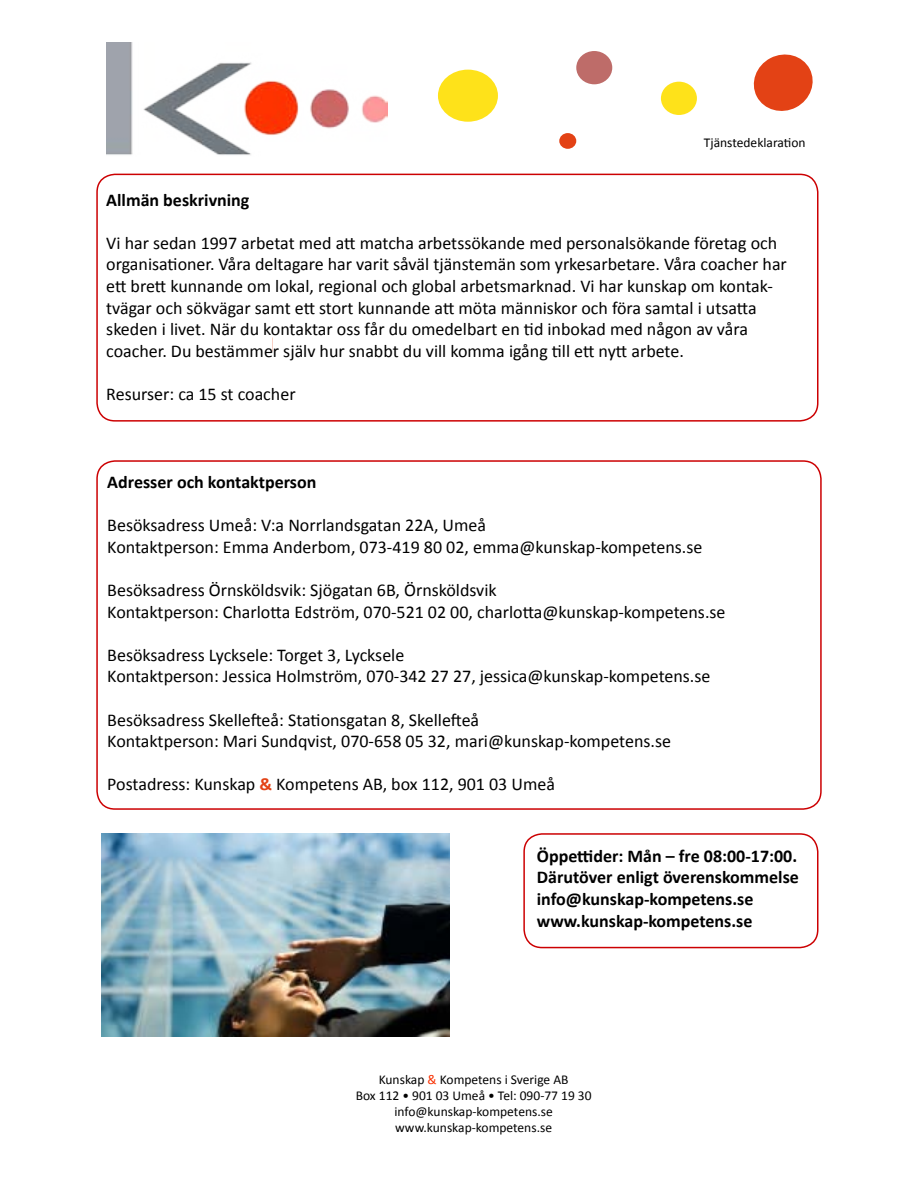
<style>
.page{position:relative;width:918px;height:1188px;background:#fff}
.page>*{position:absolute;margin:0;border:0;box-sizing:border-box;transform-origin:0 0}
.t1{font:18px/21.6px "Calibri";color:#000}
.t2{font:700 18px/21.6px "Calibri";color:#000}
.t3{font:13.5px/16.2px "Calibri";color:#000;text-align:center}
.s1{font-weight:700;color:#e34215}
.s2{color:#f83000}
</style>
<div class="page">
<div style="left:661px;top:82px;width:36px;height:33px;background:#fee21a;border-radius:50%"></div>
<svg style="left:753px;top:54px;width:60px;height:57px"></svg>
<div style="left:438px;top:70px;width:60px;height:52px;background:#fee21a;border-radius:50%"></div>
<div style="left:576px;top:51px;width:36px;height:33px;background:#be6c69;border-radius:50%"></div>
<div style="left:559px;top:133px;width:17px;height:16px;background:#e34215;border-radius:50%"></div>
<img style="left:106px;top:43px;width:281px;height:112px">
<div style="left:96px;top:460px;width:726px;height:350px;border:2px solid #cc0002;border-radius:18px"></div>
<div style="left:523px;top:833px;width:296px;height:115px;border:2px solid #cc0002;border-radius:18px"></div>
<img style="left:102px;top:833px;width:348px;height:203px">
<div style="left:96px;top:174px;width:723px;height:248px;border:2px solid #cc0002;border-radius:18px"></div>
<p class="t3" style="left:704px;top:134px;width:103px">Tjänstedeklaration</p>
<p class="t2" style="left:106px;top:188px;width:145px">Allmän beskrivning</p>
<p class="t1" style="left:106px;top:231px;width:682px">Vi har sedan 1997 arbetat med att matcha arbetssökande med personalsökande företag och organisationer. Våra deltagare har varit såväl tjänstemän som yrkesarbetare. Våra coacher har ett brett kunnande om lokal, regional och global arbetsmarknad. Vi har kunskap om kontak&shy;tvägar och sökvägar samt ett stort kunnande att möta människor och föra samtal i utsatta skeden i livet. När du kontaktar oss får du omedelbart en tid inbokad med någon av våra coacher. Du bestämmer själv hur snabbt du vill komma igång till ett nytt arbete.</p>
<p class="t1" style="left:106px;top:382px;width:191px">Resurser: ca 15 st coacher</p>
<p class="t2" style="left:107px;top:470px;width:211px">Adresser och kontaktperson</p>
<p class="t1" style="left:107px;top:514px;width:597px">Besöksadress Umeå: V:a Norrlandsgatan 22A, Umeå<br>Kontaktperson: Emma Anderbom, 073-419 80 02, emma@kunskap-kompetens.se</p>
<p class="t1" style="left:107px;top:578px;width:620px">Besöksadress Örnsköldsvik: Sjögatan 6B, Örnsköldsvik<br>Kontaktperson: Charlotta Edström, 070-521 02 00, charlotta@kunskap-kompetens.se</p>
<p class="t1" style="left:107px;top:643px;width:605px">Besöksadress Lycksele: Torget 3, Lycksele<br>Kontaktperson: Jessica Holmström, 070-342 27 27, jessica@kunskap-kompetens.se</p>
<p class="t1" style="left:107px;top:708px;width:565px">Besöksadress Skellefteå: Stationsgatan 8, Skellefteå<br>Kontaktperson: Mari Sundqvist, 070-658 05 32, mari@kunskap-kompetens.se</p>
<p class="t1" style="left:107px;top:773px;width:449px">Postadress: Kunskap <span class="s1">&amp;</span> Kompetens AB, box 112, 901 03 Umeå</p>
<p class="t2" style="left:537px;top:844px;width:264px">Öppettider: Mån – fre 08:00-17:00.<br>Därutöver enligt överenskommelse info@kunskap-kompetens.se www.kunskap-kompetens.se</p>
<p class="t3" style="left:356px;top:1071px;width:237px">Kunskap <span class="s2">&amp;</span> Kompetens i Sverige AB<br>Box 112 • 901 03 Umeå • Tel: 090-77 19 30 info@kunskap-kompetens.se www.kunskap-kompetens.se</p>
</div>
